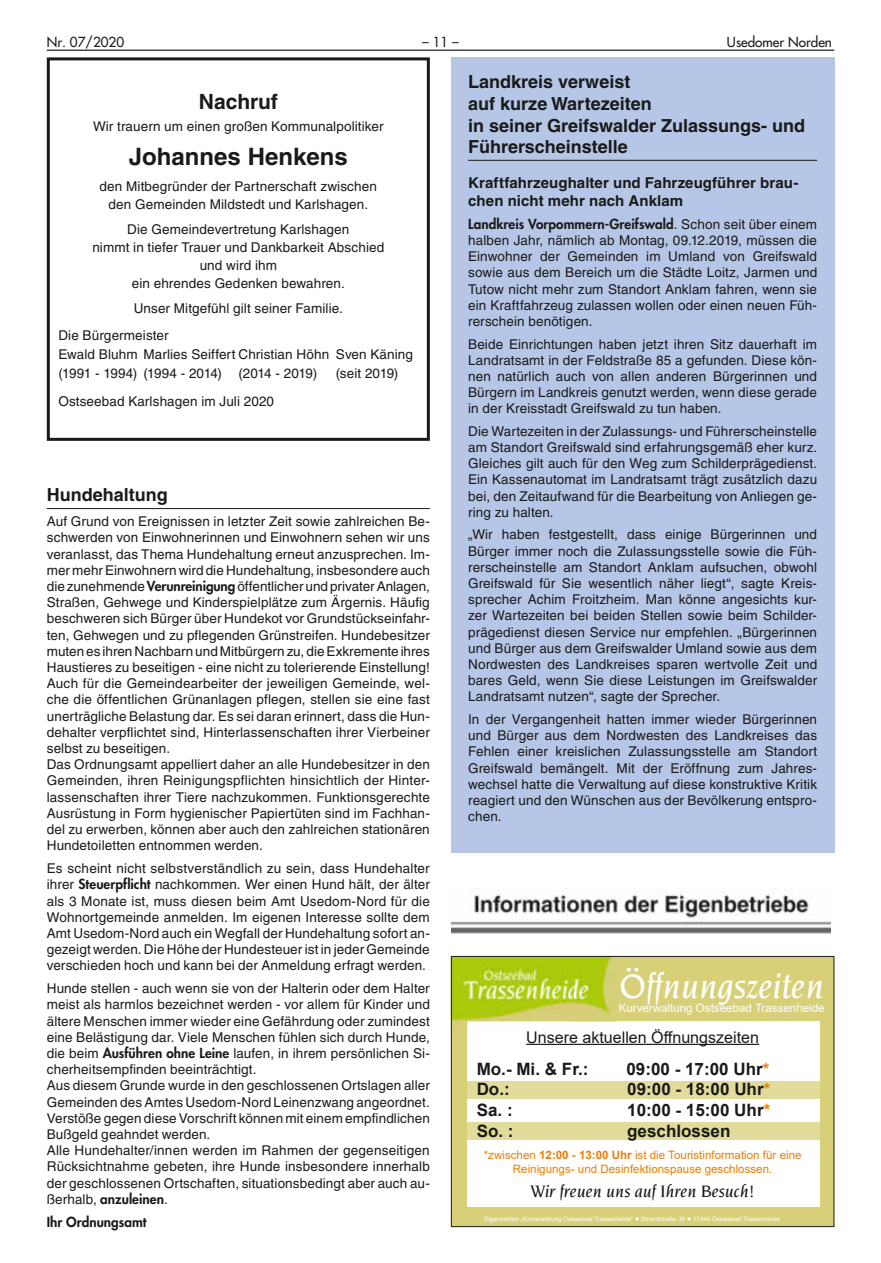
<style>
.page{position:relative;width:881px;height:1263px;background:#fff}
.page>*{position:absolute;margin:0;border:0;box-sizing:border-box;transform-origin:0 0}
.t1{font:italic 500 36.75px "Novarese Pro";color:#fff}
.t2{font:700 24px "Helvetica LT";color:#1a1a18}
.t3{font:700 21px "Helvetica LT";letter-spacing:-.005em;color:#1a1a18}
.t4{font:700 18px/21.6px "Helvetica LT";color:#1a1a18}
.t5{font:italic 500 18px "Novarese Pro";color:#1a1a18}
.t6{font:700 17.1px "Wnbbqf Arial";color:#1a1a18}
.t7{font:16.05px "Rkbqyw Arial";color:#1a1a18}
.t8{font:700 15px/18px "Helvetica LT";letter-spacing:.005em;color:#1a1a18}
.t9{font:13.5px/16.2px "Helvetica LT";letter-spacing:.01em;color:#1a1a18;text-align:justify}
.t10{font:800 13.5px/23px "Futura LT";letter-spacing:.005em;color:#1a1a18}
.t11{font:13.5px "Futura LT";color:#1a1a18}
.t12{font:11.55px/14px "Rkbqyw Arial";color:#ef7c00;text-align:center}
.t13{font:11.55px "Rkbqyw Arial";color:#fff}
.t14{font:6.15px "Rkbqyw Arial";color:#fff}
.s1{font-family:"Helvetica LT";font-weight:400}
.s2{font-family:"Futura LT";font-weight:800}
.s3{color:#ef7c00}
.s4{font-family:"Wnbbqf Arial";font-weight:700}
.s5{font-family:"Nkdxjh Arial";font-weight:700;font-size:7.65px}
</style>
<div class="page">
<hr style="left:47px;top:50px;width:786px;height:1px;background:#1a1a18">
<div style="left:451px;top:57px;width:382px;height:796px;background:#b5c6e7"></div>
<hr style="left:468px;top:160px;width:348px;height:1px;background:#1a1a18">
<img style="left:451px;top:888px;width:379px;height:46px">
<div style="left:453px;top:958px;width:378px;height:267px;background:#d7d078"></div>
<div style="left:467px;top:1021px;width:352px;height:186px;background:#fff"></div>
<div style="left:467px;top:1081px;width:352px;height:18px;background:#e1db9c"></div>
<div style="left:467px;top:1122px;width:352px;height:18px;background:#e1db9c"></div>
<hr style="left:526px;top:1044px;width:232px;height:1px;background:#1a1a18">
<img style="left:453px;top:958px;width:121px;height:71px">
<img style="left:574px;top:958px;width:41px;height:63px">
<img style="left:467px;top:1021px;width:148px;height:8px">
<div style="left:451px;top:956px;width:382px;height:271px;border:1px solid #1a1a18"></div>
<hr style="left:47px;top:508px;width:382px;height:1px;background:#1a1a18">
<div style="left:47px;top:57px;width:382px;height:384px;border:3px solid #1a1a18"></div>
<p class="t11" style="left:47px;top:33px;width:79px">Nr. 07/2020</p>
<p class="t11" style="left:422px;top:33px;width:38px">– 11 –</p>
<p class="t11" style="left:726px;top:33px;width:106px">Usedomer Norden</p>
<h3 class="t4" style="left:468px;top:71px;width:338px">Landkreis verweist<br>auf kurze Wartezeiten<br>in seiner Greifswalder Zulassungs- und<br>Führerscheinstelle</h3>
<p class="t8" style="left:468px;top:174px;width:331px">Kraftfahrzeughalter und Fahrzeugführer brau&shy;chen nicht mehr nach Anklam</p>
<p class="t10" style="left:468px;top:212px;width:350px">Landkreis Vorpommern-Greifswald<span class="s1">. Schon seit über einem</span></p>
<p class="t9" style="left:468px;top:232px;width:350px">halben Jahr, nämlich ab Montag, 09.12.2019, müssen die Einwohner der Gemeinden im Umland von Greifswald sowie aus dem Bereich um die Städte Loitz, Jarmen und Tutow nicht mehr zum Standort Anklam fahren, wenn sie ein Kraftfahrzeug zulassen wollen oder einen neuen Füh&shy;rerschein benötigen.</p>
<p class="t9" style="left:468px;top:336px;width:350px">Beide Einrichtungen haben jetzt ihren Sitz dauerhaft im Landratsamt in der Feldstraße 85 a gefunden. Diese kön&shy;nen natürlich auch von allen anderen Bürgerinnen und Bürgern im Landkreis genutzt werden, wenn diese gerade in der Kreisstadt Greifswald zu tun haben.</p>
<p class="t9" style="left:468px;top:423px;width:350px">Die Wartezeiten in der Zulassungs- und Führerscheinstelle am Standort Greifswald sind erfahrungsgemäß eher kurz.<br>Gleiches gilt auch für den Weg zum Schilderprägedienst.<br>Ein Kassenautomat im Landratsamt trägt zusätzlich dazu bei, den Zeitaufwand für die Bearbeitung von Anliegen ge&shy;ring zu halten.</p>
<p class="t9" style="left:468px;top:527px;width:350px">„Wir haben festgestellt, dass einige Bürgerinnen und Bürger immer noch die Zulassungsstelle sowie die Füh&shy;rerscheinstelle am Standort Anklam aufsuchen, obwohl Greifswald für Sie wesentlich näher liegt“, sagte Kreis&shy;sprecher Achim Froitzheim. Man könne angesichts kur&shy;zer Wartezeiten bei beiden Stellen sowie beim Schilder&shy;prägedienst diesen Service nur empfehlen. „Bürgerinnen und Bürger aus dem Greifswalder Umland sowie aus dem Nordwesten des Landkreises sparen wertvolle Zeit und bares Geld, wenn Sie diese Leistungen im Greifswalder Landratsamt nutzen“, sagte der Sprecher.</p>
<p class="t9" style="left:468px;top:711px;width:350px">In der Vergangenheit hatten immer wieder Bürgerinnen und Bürger aus dem Nordwesten des Landkreises das Fehlen einer kreislichen Zulassungsstelle am Standort Greifswald bemängelt. Mit der Eröffnung zum Jahres&shy;wechsel hatte die Verwaltung auf diese konstruktive Kritik reagiert und den Wünschen aus der Bevölkerung entspro&shy;chen.</p>
<h3 class="t3" style="left:199px;top:89px;width:80px">Nachruf</h3>
<p class="t9" style="left:93px;top:119px;width:292px">Wir trauern um einen großen Kommunalpolitiker</p>
<h2 class="t2" style="left:129px;top:141px;width:220px">Johannes Henkens</h2>
<p class="t9" style="left:100px;top:177px;width:279px;line-height:18px;text-align:center">den Mitbegründer der Partnerschaft zwischen den Gemeinden Mildstedt und Karlshagen.</p>
<p class="t9" style="left:92px;top:220px;width:293px;line-height:18px;text-align:center">Die Gemeindevertretung Karlshagen<br>nimmt in tiefer Trauer und Dankbarkeit Abschied und wird ihm<br>ein ehrendes Gedenken bewahren.</p>
<p class="t9" style="left:58px;top:294px;width:286px;line-height:27.5px;text-indent:75px">Unser Mitgefühl gilt seiner Familie.<br>Die Bürgermeister</p>
<p class="t9" style="left:58px;top:345px;width:356px;line-height:18.9px">Ewald Bluhm Marlies Seiffert Christian Höhn Sven Käning (1991 - 1994) (1994 - 2014) (2014 - 2019)</p>
<p class="t9" style="left:336px;top:365px;width:64px">(seit 2019)</p>
<p class="t9" style="left:58px;top:393px;width:217px">Ostseebad Karlshagen im Juli 2020</p>
<h3 class="t4" style="left:47px;top:484px;width:122px">Hundehaltung</h3>
<p class="t9" style="left:47px;top:513px;width:384px;text-align:left">Auf Grund von Ereignissen in letzter Zeit sowie zahlreichen Be&shy;schwerden von Einwohnerinnen und Einwohnern sehen wir uns veranlasst, das Thema Hundehaltung erneut anzusprechen. Im&shy;mer mehr Einwohnern wird die Hundehaltung, insbesondere auch die zunehmende <span class="s2">Verunreinigung</span> öffentlicher und privater Anlagen, Straßen, Gehwege und Kinderspielplätze zum Ärgernis. Häufig beschweren sich Bürger über Hundekot vor Grundstückseinfahr&shy;ten, Gehwegen und zu pflegenden Grünstreifen. Hundebesitzer muten es ihren Nachbarn und Mitbürgern zu, die Exkremente ihres Haustieres zu beseitigen - eine nicht zu tolerierende Einstellung!<br>Auch für die Gemeindearbeiter der jeweiligen Gemeinde, wel&shy;che die öffentlichen Grünanlagen pflegen, stellen sie eine fast unerträgliche Belastung dar. Es sei daran erinnert, dass die Hun&shy;dehalter verpflichtet sind, Hinterlassenschaften ihrer Vierbeiner selbst zu beseitigen.<br>Das Ordnungsamt appelliert daher an alle Hundebesitzer in den Gemeinden, ihren Reinigungspflichten hinsichtlich der Hinter&shy;lassenschaften ihrer Tiere nachzukommen. Funktionsgerechte Ausrüstung in Form hygienischer Papiertüten sind im Fachhan&shy;del zu erwerben, können aber auch den zahlreichen stationären Hundetoiletten entnommen werden.</p>
<p class="t9" style="left:47px;top:860px;width:384px">Es scheint nicht selbstverständlich zu sein, dass Hundehalter ihrer <span class="s2">Steuerpflicht</span> nachkommen. Wer einen Hund hält, der älter als 3 Monate ist, muss diesen beim Amt Usedom-Nord für die Wohnortgemeinde anmelden. Im eigenen Interesse sollte dem Amt Usedom-Nord auch ein Wegfall der Hundehaltung sofort an&shy;gezeigt werden. Die Höhe der Hundesteuer ist in jeder Gemeinde verschieden hoch und kann bei der Anmeldung erfragt werden.</p>
<p class="t9" style="left:47px;top:980px;width:384px;text-align:left">Hunde stellen - auch wenn sie von der Halterin oder dem Halter meist als harmlos bezeichnet werden - vor allem für Kinder und ältere Menschen immer wieder eine Gefährdung oder zumindest eine Belästigung dar. Viele Menschen fühlen sich durch Hunde, die beim <span class="s2">Ausführen ohne Leine</span> laufen, in ihrem persönlichen Si&shy;cherheitsempfinden beeinträchtigt.<br>Aus diesem Grunde wurde in den geschlossenen Ortslagen aller Gemeinden des Amtes Usedom-Nord Leinenzwang angeordnet.<br>Verstöße gegen diese Vorschrift können mit einem empfindlichen Bußgeld geahndet werden.<br>Alle Hundehalter/innen werden im Rahmen der gegenseitigen Rücksichtnahme gebeten, ihre Hunde insbesondere innerhalb der geschlossenen Ortschaften, situationsbedingt aber auch au-</p>
<p class="t10" style="left:47px;top:1187px;width:122px"><span class="s1">ßerhalb,</span> anzuleinen<span class="s1">.<br></span>Ihr Ordnungsamt</p>
<h1 class="t1" style="left:619px;top:964px;width:206px">Öffnungszeiten</h1>
<p class="t13" style="left:618px;top:1000px;width:207px">Kurverwaltung Ostseebad Trassenheide</p>
<p class="t7" style="left:526px;top:1026px;width:234px">Unsere aktuellen Öffnungszeiten</p>
<p class="t6" style="left:476px;top:1057px;width:113px">Mo.- Mi. &amp; Fr.:</p>
<p class="t6" style="left:626px;top:1057px;width:144px">09:00 - 17:00 Uhr<span class="s3">*</span></p>
<p class="t6" style="left:476px;top:1077px;width:35px">Do.:</p>
<p class="t6" style="left:627px;top:1077px;width:144px">09:00 - 18:00 Uhr<span class="s3">*</span></p>
<p class="t6" style="left:476px;top:1098px;width:37px">Sa. :</p>
<p class="t6" style="left:627px;top:1098px;width:145px">10:00 - 15:00 Uhr<span class="s3">*</span></p>
<p class="t6" style="left:476px;top:1118px;width:38px">So. :</p>
<p class="t6" style="left:627px;top:1118px;width:105px">geschlossen</p>
<p class="t12" style="left:483px;top:1148px;width:319px">*zwischen <span class="s4">12:00 - 13:00 Uhr</span> ist die Touristinformation für eine<br>Reinigungs- und Desinfektionspause geschlossen.</p>
<h3 class="t5" style="left:530px;top:1180px;width:226px">Wir freuen uns auf Ihren Besuch!</h3>
<p class="t14" style="left:484px;top:1214px;width:297px">Eigenbetrieb „Kurverwaltung Ostseebad Trassenheide“ <span class="s5">●</span> Strandstraße 36 <span class="s5">●</span> 17449 Ostseebad Trassenheide</p>
</div>
